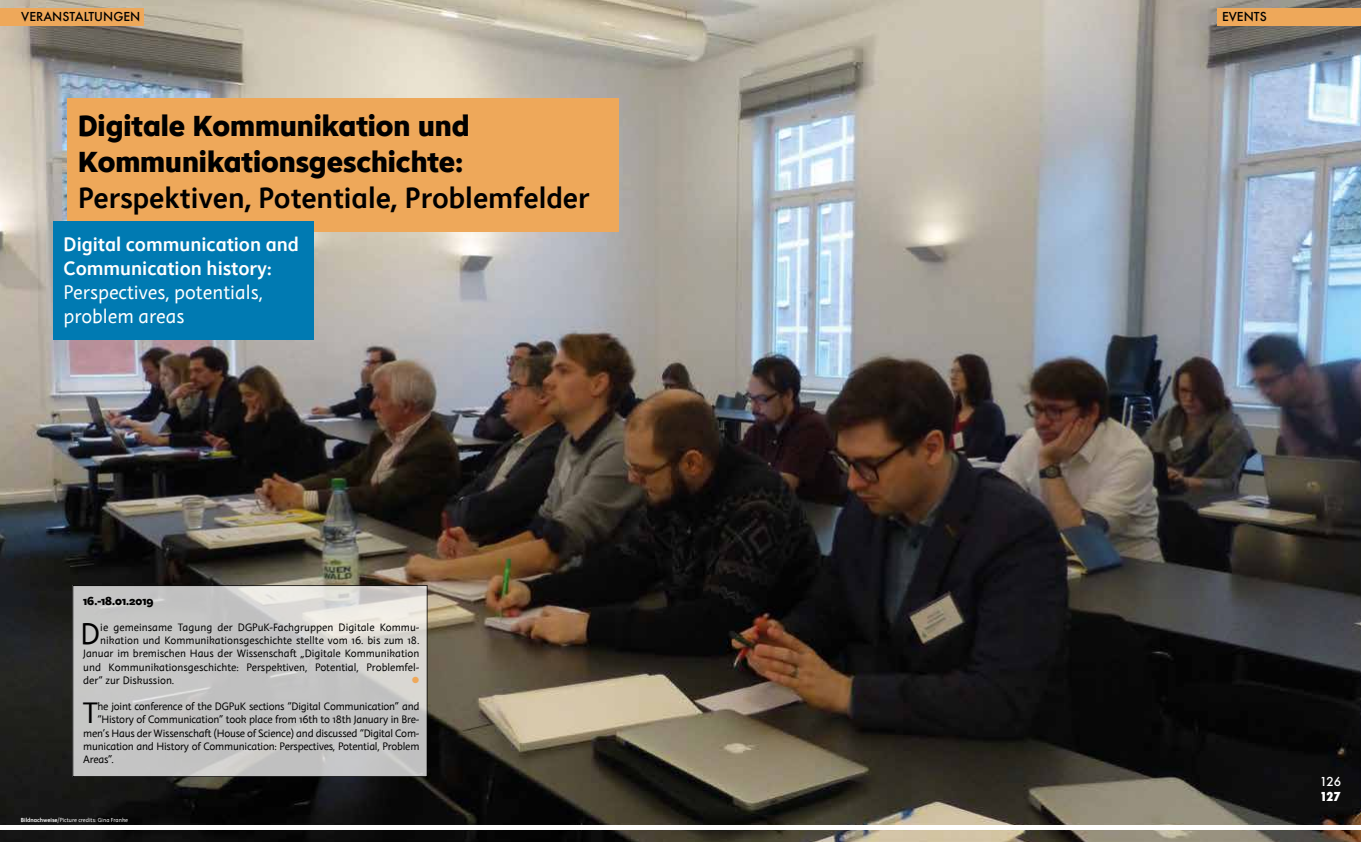
<style>
.page{position:relative;width:1361px;height:842px;background:#fff}
.page>*{position:absolute;margin:0;border:0;box-sizing:border-box;transform-origin:0 0}
.t1{font:30.5px "Instant 3";color:#000}
.t2{font:800 30px/36px "Instant 5";color:#000}
.t3{font:30px "Instant 4 Slow";color:#000}
.t4{font:20px/24px "Instant 4 Slow";color:#fff}
.t5{font:20px/24px "Instant 3";color:#fff}
.t6{font:500 12px "Futura";color:#000}
.t7{font:800 12px "Instant 5";color:#000}
.t8{font:500 12px "Futura";color:#fff}
.t9{font:800 condensed 12px "Futura";color:#fff}
.t10{font:11px "Instant 3";letter-spacing:-.02em;color:#000}
.t11{font:11px "Instant 3";color:#000}
.t12{font:11px "Wingdings";color:#eea85a}
.t13{font:6px "Instant 3";color:#fff}
.s1{font-family:"Instant 4 Slow"}
</style>
<div class="page">
<img style="left:0;top:0;width:1361px;height:842px">
<div style="left:0;top:9px;width:143px;height:17px;background:#eea85a"></div>
<div style="left:0;top:825px;width:1361px;height:5px;background:#fff"></div>
<svg style="left:75px;top:587px;width:350px;height:188px;background:#c9c8c7"></svg>
<div style="left:73px;top:585px;width:354px;height:192px;border:1px solid #000"></div>
<div style="left:1217px;top:9px;width:144px;height:17px;background:#eea85a"></div>
<div style="left:67px;top:99px;width:552px;height:133px;background:#eea85a"></div>
<div style="left:53px;top:221px;width:260px;height:119px;background:#007ab2"></div>
<p class="t6" style="left:21px;top:9px;width:121px">VERANSTALTUNGEN</p>
<h2 class="t2" style="left:78px;top:107px;width:393px">Digitale Kommunikation und<br>Kommunikationsgeschichte:</h2>
<h2 class="t3" style="left:78px;top:179px;width:513px">Perspektiven, Potentiale, Problemfelder</h2>
<h3 class="t4" style="left:64px;top:232px;width:237px">Digital communication and<br>Communication history:</h3>
<h3 class="t5" style="left:64px;top:280px;width:201px">Perspectives, potentials, problem areas</h3>
<p class="t7" style="left:83px;top:592px;width:72px">16.-18.01.2019</p>
<h1 class="t1" style="left:81px;top:615px;width:21px">D</h1>
<p class="t11" style="left:100px;top:620px;width:321px">ie gemeinsame Tagung der DGPuK-Fachgruppen Digitale Kommu-</p>
<p class="t11" style="left:100px;top:634px;width:321px">nikation und Kommunikationsgeschichte stellte vom 16. bis zum 18.</p>
<p class="t11" style="left:83px;top:647px;width:338px">Januar im bremischen Haus der Wissenschaft „Digitale Kommunikation</p>
<p class="t11" style="left:83px;top:660px;width:338px">und Kommunikationsgeschichte: Perspektiven, Potential, Problemfel-</p>
<p class="t11" style="left:83px;top:673px;width:93px">der“ zur Diskussion.</p>
<p class="t12" style="left:411px;top:674px;width:10px">●</p>
<h1 class="t1" style="left:83px;top:694px;width:17px">T</h1>
<p class="t10" style="left:97px;top:700px;width:323px">he joint conference of the DGPuK sections “Digital Communication” and</p>
<p class="t10" style="left:97px;top:713px;width:323px">“History of Communication” took place from 16th to 18th January in Bre-</p>
<p class="t10" style="left:83px;top:726px;width:338px">men’s Haus der Wissenschaft (House of Science) and discussed “Digital Com-</p>
<p class="t10" style="left:83px;top:739px;width:338px">munication and History of Communication: Perspectives, Potential, Problem</p>
<p class="t10" style="left:83px;top:752px;width:32px">Areas”.</p>
<p class="t13" style="left:21px;top:816px;width:109px"><span class="s1">Bildnachweise</span>/Picture credits: Gina Franke</p>
<p class="t6" style="left:1222px;top:9px;width:46px">EVENTS</p>
<p class="t8" style="left:1320px;top:774px;width:23px">126</p>
<p class="t9" style="left:1320px;top:788px;width:22px">127</p>
</div>
